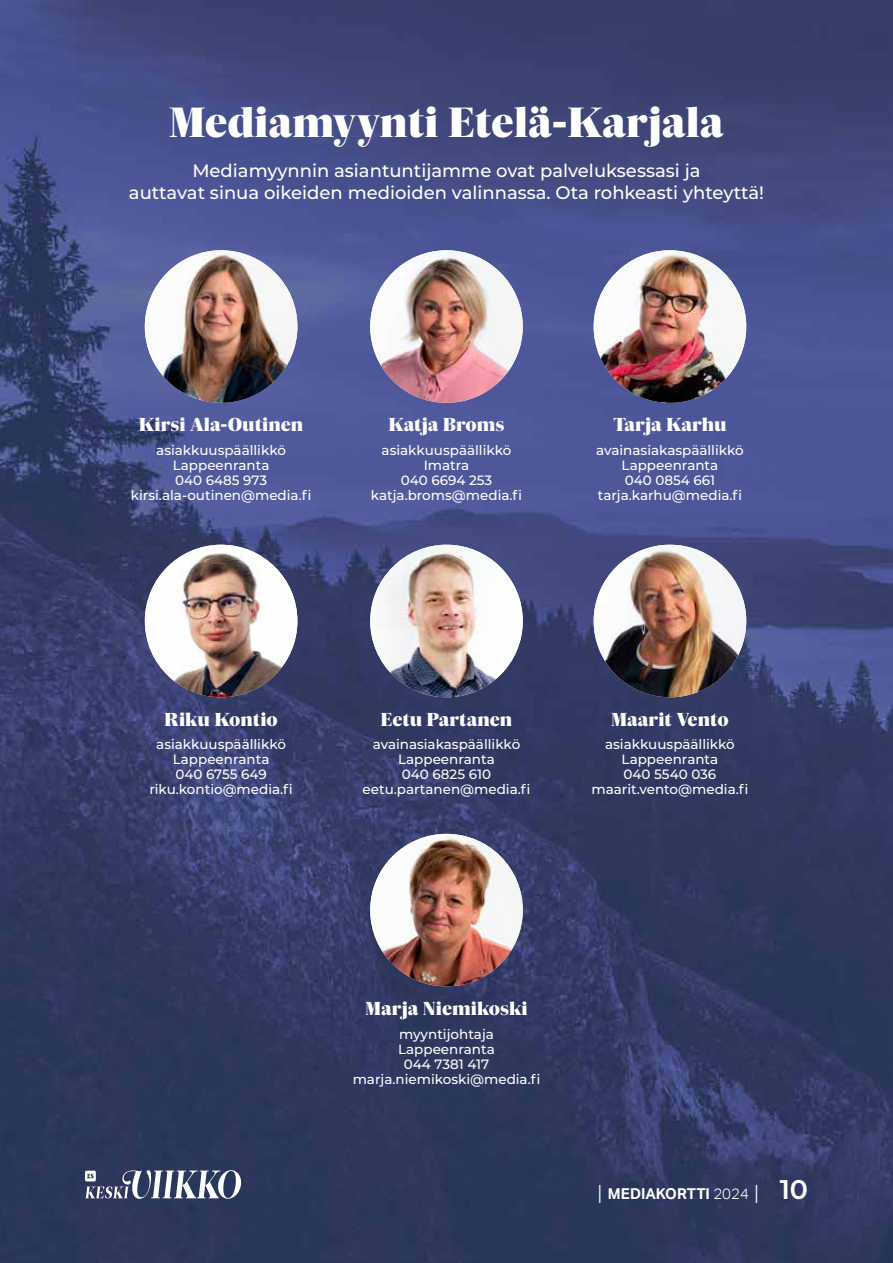
<style>
.page{position:relative;width:893px;height:1263px;background:#fff}
.page>*{position:absolute;margin:0;border:0;box-sizing:border-box;transform-origin:0 0}
.t1{font:900 40.5px "Majrit Bn";color:#fff}
.t2{font:500 18px/21.6px "Montserrat";color:#fff;text-align:center}
.t3{font:900 18px "Majrit Bn";color:#fff}
.t4{font:700 15px "Aktiv Grotesk";color:#fff}
.t5{font:500 13.5px/15px "Montserrat";color:#fff;text-align:center}
.s1{font-weight:300}
.s2{font-family:"Montserrat";font-weight:600;font-size:27px}
</style>
<div class="page">
<img style="left:0;top:0;width:893px;height:1263px">
<svg style="left:85px;top:1168px;width:157px;height:31px"></svg>
<img style="left:145px;top:250px;width:152px;height:153px;border-radius:76px">
<img style="left:594px;top:545px;width:152px;height:152px;border-radius:76px">
<img style="left:370px;top:250px;width:153px;height:153px;border-radius:76px">
<img style="left:594px;top:250px;width:152px;height:153px;border-radius:76px">
<img style="left:370px;top:834px;width:153px;height:152px;border-radius:76px">
<img style="left:370px;top:545px;width:153px;height:152px;border-radius:76px">
<img style="left:145px;top:545px;width:152px;height:152px;border-radius:76px">
<h1 class="t1" style="left:169px;top:96px;width:556px">Mediamyynti Etelä-Karjala</h1>
<h2 class="t2" style="left:129px;top:159px;width:637px">Mediamyynnin asiantuntijamme ovat palveluksessasi ja<br>auttavat sinua oikeiden medioiden valinnassa. Ota rohkeasti yhteyttä!</h2>
<h2 class="t3" style="left:139px;top:413px;width:166px">Kirsi Ala-Outinen</h2>
<p class="t5" style="left:131px;top:442px;width:182px">asiakkuuspäällikkö<br>Lappeenranta<br>040 6485 973 kirsi.ala-outinen@media.fi</p>
<h2 class="t3" style="left:388px;top:413px;width:118px">Katja Broms</h2>
<p class="t5" style="left:371px;top:442px;width:153px">asiakkuuspäällikkö<br>Imatra<br>040 6694 253 katja.broms@media.fi</p>
<h2 class="t3" style="left:613px;top:413px;width:115px">Tarja Karhu</h2>
<p class="t5" style="left:596px;top:442px;width:149px">avainasiakaspäällikkö<br>Lappeenranta<br>040 0854 661 tarja.karhu@media.fi</p>
<h2 class="t3" style="left:164px;top:707px;width:115px">Riku Kontio</h2>
<p class="t5" style="left:149px;top:736px;width:145px">asiakkuuspäällikkö<br>Lappeenranta<br>040 6755 649 riku.kontio@media.fi</p>
<h2 class="t3" style="left:381px;top:707px;width:133px">Eetu Partanen</h2>
<p class="t5" style="left:363px;top:736px;width:169px">avainasiakaspäällikkö<br>Lappeenranta<br>040 6825 610 eetu.partanen@media.fi</p>
<h2 class="t3" style="left:611px;top:707px;width:119px">Maarit Vento</h2>
<p class="t5" style="left:591px;top:736px;width:158px">asiakkuuspäällikkö<br>Lappeenranta<br>040 5540 036 maarit.vento@media.fi</p>
<h2 class="t3" style="left:365px;top:996px;width:164px">Marja Niemikoski</h2>
<p class="t5" style="left:353px;top:1026px;width:189px">myyntijohtaja<br>Lappeenranta<br>044 7381 417 marja.niemikoski@media.fi</p>
<p class="t4" style="left:596px;top:1185px;width:214px"><span class="s1">│</span> MEDIAKORTTI <span class="s1">2024 │</span> <span class="s2">10</span></p>
</div>
